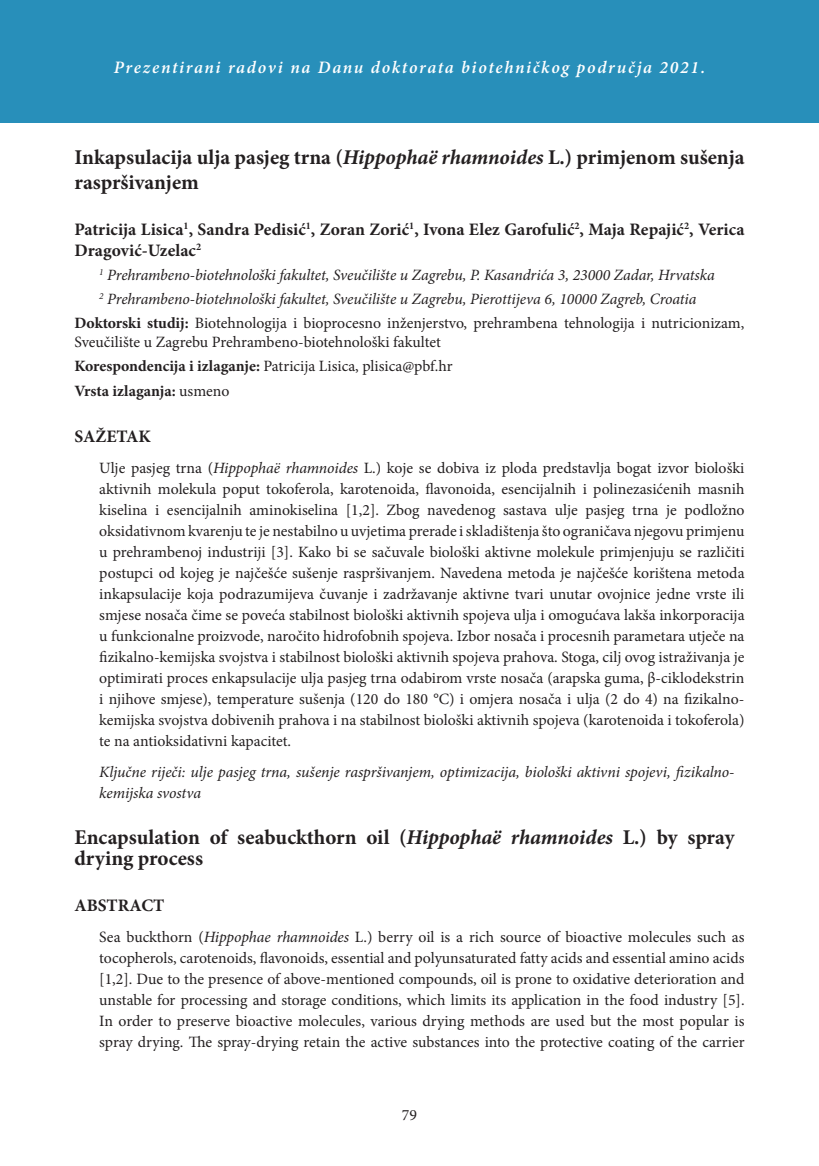
<style>
.page{position:relative;width:819px;height:1166px;background:#fff}
.page>*{position:absolute;margin:0;border:0;box-sizing:border-box;transform-origin:0 0}
.Text_9{font:700 21px/25.2px "Minion Pro";color:#231f20}
.Text_9-2{font:700 17.5px/21px "Minion Pro";color:#231f20}
.t1{font:italic 600 17.5px "Minion Pro";letter-spacing:.095em;color:#fff}
.Text_9-3{font:15.75px/21px "Minion Pro";color:#231f20;text-align:justify}
.Text_9-4{font:italic 15.75px/21px "Minion Pro";letter-spacing:-.005em;color:#231f20}
.Text_9-5{font:700 15.75px "Minion Pro";color:#231f20}
.s1{font-style:italic}
.s2{font-weight:700}
.s3{font-weight:400}
</style>
<div class="page">
<div style="left:0;top:0;width:819px;height:123px;background:#288fba"></div>
<p class="t1" style="left:114px;top:55px;width:593px">Prezentirani radovi na Danu doktorata biotehničkog područja 2021.</p>
<p class="Text_9" style="left:74px;top:145px;width:671px">Inkapsulacija ulja pasjeg trna (<span class="s1">Hippophaë rhamnoides</span> L.) primjenom sušenja raspršivanjem</p>
<p class="Text_9-2" style="left:74px;top:219px;width:671px">Patricija Lisica<sup>1</sup>, Sandra Pedisić<sup>1</sup>, Zoran Zorić<sup>1</sup>, Ivona Elez Garofulić<sup>2</sup>, Maja Repajić<sup>2</sup>, Verica<br>Dragović-Uzelac<sup>2</sup></p>
<p class="Text_9-4" style="left:99px;top:264px;width:617px"><sup>1</sup> Prehrambeno-biotehnološki fakultet, Sveučilište u Zagrebu, P. Kasandrića 3, 23000 Zadar, Hrvatska</p>
<p class="Text_9-4" style="left:99px;top:288px;width:598px"><sup>2</sup> Prehrambeno-biotehnološki fakultet, Sveučilište u Zagrebu, Pierottijeva 6, 10000 Zagreb, Croatia</p>
<p class="Text_9-3" style="left:74px;top:313px;width:671px;line-height:18.9px"><span class="s2">Doktorski studij:</span> Biotehnologija i bioprocesno inženjerstvo, prehrambena tehnologija i nutricionizam,<br>Sveučilište u Zagrebu Prehrambeno-biotehnološki fakultet</p>
<p class="Text_9-3" style="left:74px;top:355px;width:380px"><span class="s2">Korespondencija i izlaganje:</span> Patricija Lisica, plisica@pbf.hr</p>
<p class="Text_9-5" style="left:74px;top:380px;width:156px">Vrsta izlaganja: <span class="s3">usmeno</span></p>
<p class="Text_9-2" style="left:74px;top:426px;width:78px">SAŽETAK</p>
<p class="Text_9-3" style="left:99px;top:458px;width:646px">Ulje pasjeg trna (<span class="s1">Hippophaë rhamnoides</span> L.) koje se dobiva iz ploda predstavlja bogat izvor biološki aktivnih molekula poput tokoferola, karotenoida, flavonoida, esencijalnih i polinezasićenih masnih kiselina i esencijalnih aminokiselina [1,2]. Zbog navedenog sastava ulje pasjeg trna je podložno oksidativnom kvarenju te je nestabilno u uvjetima prerade i skladištenja što ograničava njegovu primjenu u prehrambenoj industriji [3]. Kako bi se sačuvale biološki aktivne molekule primjenjuju se različiti postupci od kojeg je najčešće sušenje raspršivanjem. Navedena metoda je najčešće korištena metoda inkapsulacije koja podrazumijeva čuvanje i zadržavanje aktivne tvari unutar ovojnice jedne vrste ili smjese nosača čime se poveća stabilnost biološki aktivnih spojeva ulja i omogućava lakša inkorporacija u funkcionalne proizvode, naročito hidrofobnih spojeva. Izbor nosača i procesnih parametara utječe na fizikalno-kemijska svojstva i stabilnost biološki aktivnih spojeva prahova. Stoga, cilj ovog istraživanja je optimirati proces enkapsulacije ulja pasjeg trna odabirom vrste nosača (arapska guma, β-ciklodekstrin i njihove smjese), temperature sušenja (120 do 180 °C) i omjera nosača i ulja (2 do 4) na fizikalno&shy;kemijska svojstva dobivenih prahova i na stabilnost biološki aktivnih spojeva (karotenoida i tokoferola) te na antioksidativni kapacitet.</p>
<p class="Text_9-4" style="left:99px;top:761px;width:636px">Ključne riječi: ulje pasjeg trna, sušenje raspršivanjem, optimizacija, biološki aktivni spojevi, fizikalno&shy;kemijska svostva</p>
<p class="Text_9" style="left:74px;top:826px;width:661px;line-height:21px">Encapsulation of seabuckthorn oil (<span class="s1">Hippophaë rhamnoides</span> L.) by spray drying process</p>
<p class="Text_9-2" style="left:74px;top:894px;width:91px">ABSTRACT</p>
<p class="Text_9-3" style="left:99px;top:926px;width:646px">Sea buckthorn (<span class="s1">Hippophae rhamnoides</span> L.) berry oil is a rich source of bioactive molecules such as tocopherols, carotenoids, flavonoids, essential and polyunsaturated fatty acids and essential amino acids [1,2]. Due to the presence of above-mentioned compounds, oil is prone to oxidative deterioration and unstable for processing and storage conditions, which limits its application in the food industry [5].<br>In order to preserve bioactive molecules, various drying methods are used but the most popular is spray drying. The spray-drying retain the active substances into the protective coating of the carrier</p>
<p class="Text_9-3" style="left:402px;top:1104px;width:17px">79</p>
</div>
